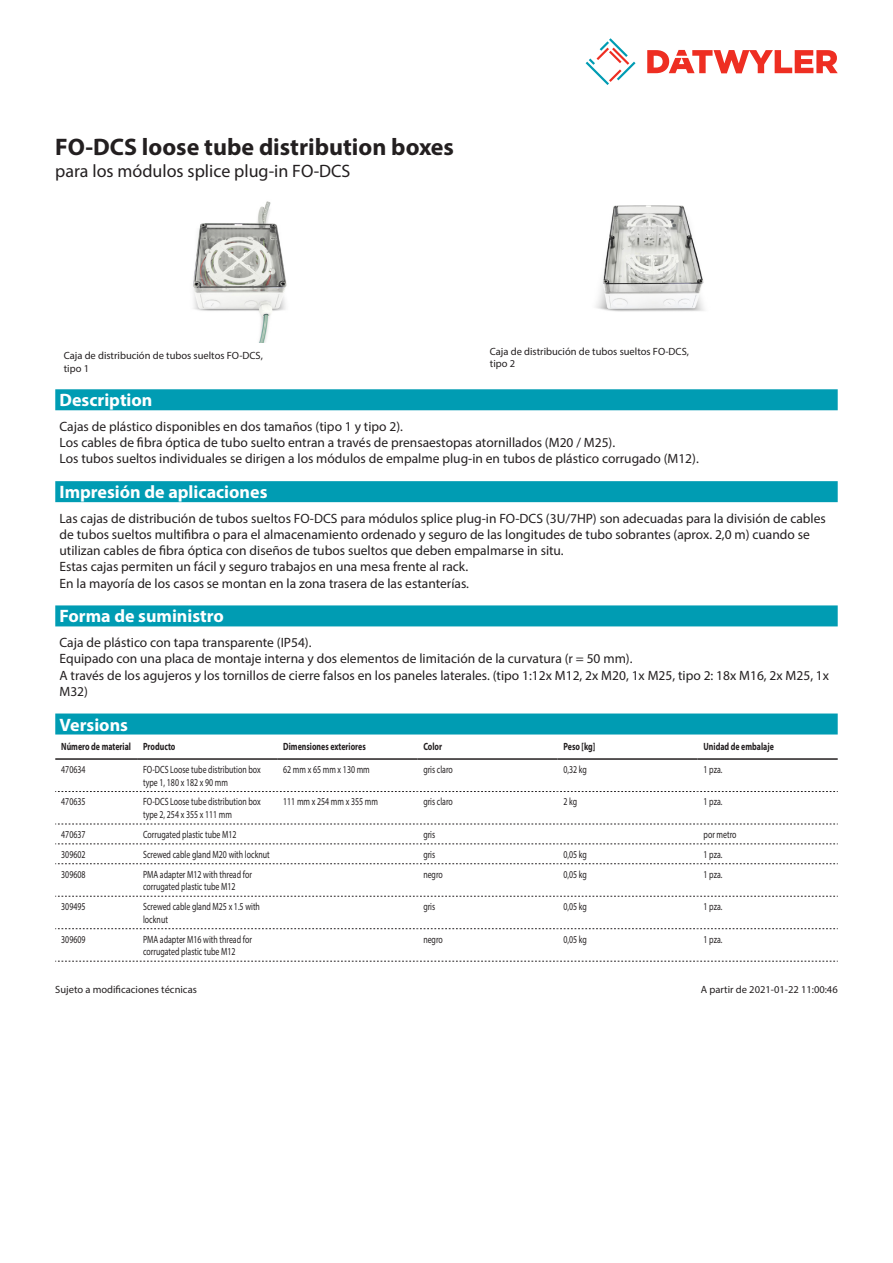
<style>
.page{position:relative;width:893px;height:1263px;background:#fff}
.page>*{position:absolute;margin:0;border:0;box-sizing:border-box;transform-origin:0 0}
.Product_Head{font:700 24px "Myriad Pro";color:#231f20}
.Standard_Head_Proper{font:700 18px "Myriad Pro";color:#fff}
.SubHead{font:18px "Myriad Pro";color:#231f20}
.Standard_text{font:13.5px/16.2px "Myriad Pro";color:#231f20}
.myriadlight{font:10.5px/12.6px "Myriad Pro";color:#231f20;scale:.75 1}
.imagetext{font:10.5px/12.6px "Myriad Pro";color:#231f20}
.myriadbold{font:700 10.5px "Myriad Pro";color:#231f20;scale:.75 1}
.Footnote{font:10.5px "Myriad Pro";color:#231f20}
</style>
<div class="page">
<svg style="left:586px;top:38px;width:49px;height:47px"></svg>
<svg style="left:647px;top:50px;width:191px;height:23px"></svg>
<img style="left:193px;top:201px;width:94px;height:142px">
<img style="left:596px;top:205px;width:108px;height:107px">
<div style="left:55px;top:713px;width:783px;height:21px;background:#009cb3"></div>
<hr style="left:55px;top:758px;width:82px;height:2px;background:#231f20">
<hr style="left:137px;top:758px;width:140px;height:2px;background:#231f20">
<hr style="left:277px;top:758px;width:140px;height:2px;background:#231f20">
<hr style="left:417px;top:758px;width:140px;height:2px;background:#231f20">
<hr style="left:557px;top:758px;width:141px;height:2px;background:#231f20">
<hr style="left:698px;top:758px;width:140px;height:2px;background:#231f20">
<svg style="left:55px;top:791px;width:783px;height:1px"></svg>
<svg style="left:55px;top:824px;width:783px;height:1px"></svg>
<svg style="left:55px;top:844px;width:783px;height:1px"></svg>
<svg style="left:55px;top:863px;width:783px;height:1px"></svg>
<svg style="left:55px;top:896px;width:783px;height:1px"></svg>
<svg style="left:55px;top:928px;width:783px;height:1px"></svg>
<svg style="left:55px;top:961px;width:783px;height:1px"></svg>
<div style="left:55px;top:389px;width:783px;height:21px;background:#009cb3"></div>
<div style="left:55px;top:605px;width:783px;height:21px;background:#009cb3"></div>
<div style="left:55px;top:481px;width:783px;height:21px;background:#009cb3"></div>
<p class="Product_Head" style="left:55px;top:131px;width:400px">FO-DCS loose tube distribution boxes</p>
<p class="SubHead" style="left:55px;top:160px;width:297px">para los módulos splice plug-in FO-DCS</p>
<p class="imagetext" style="left:64px;top:349px;width:201px">Caja de distribución de tubos sueltos FO-DCS, tipo 1</p>
<p class="imagetext" style="left:490px;top:345px;width:201px">Caja de distribución de tubos sueltos FO-DCS, tipo 2</p>
<p class="Standard_Head_Proper" style="left:60px;top:388px;width:94px">Description</p>
<p class="Standard_text" style="left:60px;top:418px;width:641px">Cajas de plástico disponibles en dos tamaños (tipo 1 y tipo 2).<br>Los cables de fibra óptica de tubo suelto entran a través de prensaestopas atornillados (M20 / M25).<br>Los tubos sueltos individuales se dirigen a los módulos de empalme plug-in en tubos de plástico corrugado (M12).</p>
<p class="Standard_Head_Proper" style="left:60px;top:480px;width:209px">Impresión de aplicaciones</p>
<p class="Standard_text" style="left:60px;top:510px;width:768px">Las cajas de distribución de tubos sueltos FO-DCS para módulos splice plug-in FO-DCS (3U/7HP) son adecuadas para la división de cables de tubos sueltos multifibra o para el almacenamiento ordenado y seguro de las longitudes de tubo sobrantes (aprox. 2,0 m) cuando se utilizan cables de fibra óptica con diseños de tubos sueltos que deben empalmarse in situ.<br>Estas cajas permiten un fácil y seguro trabajos en una mesa frente al rack.<br>En la mayoría de los casos se montan en la zona trasera de las estanterías.</p>
<p class="Standard_Head_Proper" style="left:60px;top:605px;width:166px">Forma de suministro</p>
<p class="Standard_text" style="left:60px;top:634px;width:771px">Caja de plástico con tapa transparente (IP54).<br>Equipado con una placa de montaje interna y dos elementos de limitación de la curvatura (r = 50 mm).<br>A través de los agujeros y los tornillos de cierre falsos en los paneles laterales. (tipo 1:12x M12, 2x M20, 1x M25, tipo 2: 18x M16, 2x M25, 1x M32)</p>
<p class="Standard_Head_Proper" style="left:60px;top:713px;width:70px">Versions</p>
<p class="myriadbold" style="left:61px;top:740px;width:95px">Número de material</p>
<p class="myriadbold" style="left:143px;top:740px;width:45px">Producto</p>
<p class="myriadbold" style="left:283px;top:740px;width:112px">Dimensiones exteriores</p>
<p class="myriadbold" style="left:423px;top:740px;width:27px">Color</p>
<p class="myriadbold" style="left:563px;top:740px;width:44px">Peso [kg]</p>
<p class="myriadbold" style="left:704px;top:740px;width:95px">Unidad de embalaje</p>
<p class="myriadlight" style="left:61px;top:763px;width:34px">470634</p>
<p class="myriadlight" style="left:143px;top:763px;width:158px">FO-DCS Loose tube distribution box type 1, 180 x 182 x 90 mm</p>
<p class="myriadlight" style="left:283px;top:763px;width:117px">62 mm x 65 mm x 130 mm</p>
<p class="myriadlight" style="left:423px;top:763px;width:41px">gris claro</p>
<p class="myriadlight" style="left:563px;top:763px;width:33px">0,32 kg</p>
<p class="myriadlight" style="left:704px;top:763px;width:27px">1 pza.</p>
<p class="myriadlight" style="left:61px;top:795px;width:34px">470635</p>
<p class="myriadlight" style="left:143px;top:795px;width:158px">FO-DCS Loose tube distribution box type 2, 254 x 355 x 111 mm</p>
<p class="myriadlight" style="left:283px;top:795px;width:128px">111 mm x 254 mm x 355 mm</p>
<p class="myriadlight" style="left:423px;top:795px;width:41px">gris claro</p>
<p class="myriadlight" style="left:563px;top:795px;width:20px">2 kg</p>
<p class="myriadlight" style="left:704px;top:795px;width:27px">1 pza.</p>
<p class="myriadlight" style="left:61px;top:828px;width:34px">470637</p>
<p class="myriadlight" style="left:143px;top:828px;width:126px">Corrugated plastic tube M12</p>
<p class="myriadlight" style="left:423px;top:828px;width:17px">gris</p>
<p class="myriadlight" style="left:704px;top:828px;width:45px">por metro</p>
<p class="myriadlight" style="left:61px;top:848px;width:34px">309602</p>
<p class="myriadlight" style="left:143px;top:848px;width:170px">Screwed cable gland M20 with locknut</p>
<p class="myriadlight" style="left:423px;top:848px;width:17px">gris</p>
<p class="myriadlight" style="left:563px;top:848px;width:33px">0,05 kg</p>
<p class="myriadlight" style="left:704px;top:848px;width:27px">1 pza.</p>
<p class="myriadlight" style="left:61px;top:868px;width:34px">309608</p>
<p class="myriadlight" style="left:143px;top:868px;width:147px">PMA adapter M12 with thread for corrugated plastic tube M12</p>
<p class="myriadlight" style="left:423px;top:868px;width:27px">negro</p>
<p class="myriadlight" style="left:563px;top:868px;width:33px">0,05 kg</p>
<p class="myriadlight" style="left:704px;top:868px;width:27px">1 pza.</p>
<p class="myriadlight" style="left:61px;top:900px;width:34px">309495</p>
<p class="myriadlight" style="left:143px;top:900px;width:157px">Screwed cable gland M25 x 1.5 with locknut</p>
<p class="myriadlight" style="left:423px;top:900px;width:17px">gris</p>
<p class="myriadlight" style="left:563px;top:900px;width:33px">0,05 kg</p>
<p class="myriadlight" style="left:704px;top:900px;width:27px">1 pza.</p>
<p class="myriadlight" style="left:61px;top:932px;width:34px">309609</p>
<p class="myriadlight" style="left:143px;top:932px;width:147px">PMA adapter M16 with thread for corrugated plastic tube M12</p>
<p class="myriadlight" style="left:423px;top:932px;width:27px">negro</p>
<p class="myriadlight" style="left:563px;top:932px;width:33px">0,05 kg</p>
<p class="myriadlight" style="left:704px;top:932px;width:27px">1 pza.</p>
<p class="Footnote" style="left:55px;top:983px;width:143px">Sujeto a modificaciones técnicas</p>
<p class="Footnote" style="left:701px;top:983px;width:138px">A partir de 2021-01-22 11:00:46</p>
</div>
